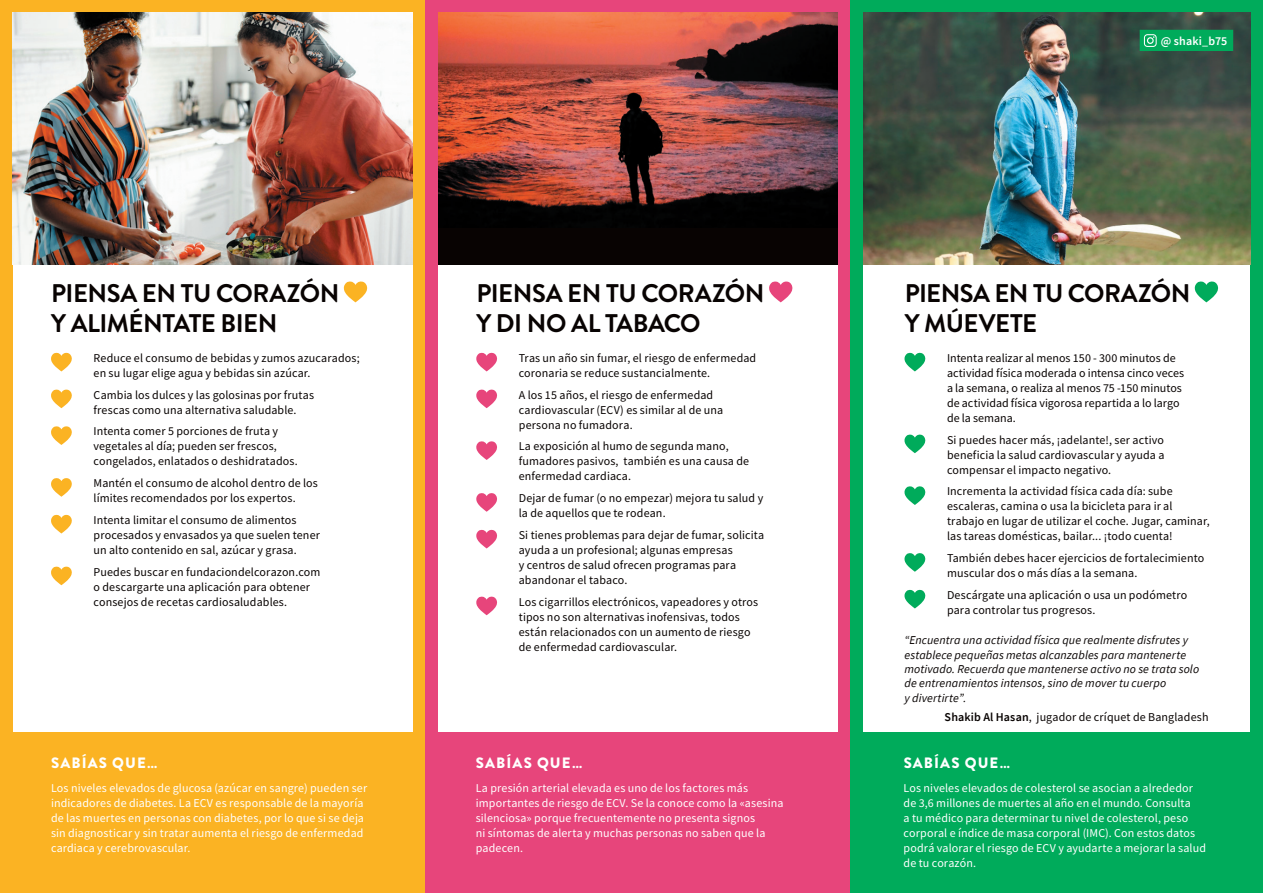
<style>
.page{position:relative;width:1263px;height:893px;background:#fff}
.page>*{position:absolute;margin:0;border:0;box-sizing:border-box;transform-origin:0 0}
.t1{font:700 25.5px/30px "Brandon Grotesque";letter-spacing:-.02em;color:#080302}
.t2{font:900 15px "Brandon Grotesque";letter-spacing:.07em;color:#fff}
.t3{font:12px/15px "Source Sans Pro";letter-spacing:.01em;color:#080302}
.t4{font:12px/15px "Source Sans Pro";letter-spacing:.01em;color:#fff}
.t5{font:italic 12px/14.4px "Source Sans Pro";letter-spacing:.01em;color:#080302}
.t6{font:600 12px "Source Sans Pro";letter-spacing:.01em;color:#fff}
.s1{font-weight:600}
</style>
<div class="page">
<div style="left:0;top:0;width:425px;height:893px;background:#fbb323"></div>
<div style="left:425px;top:0;width:425px;height:893px;background:#e7457b"></div>
<div style="left:850px;top:0;width:413px;height:893px;background:#00ab5b"></div>
<div style="left:13px;top:13px;width:399px;height:719px;background:#fff"></div>
<div style="left:438px;top:13px;width:400px;height:719px;background:#fff"></div>
<div style="left:863px;top:13px;width:387px;height:719px;background:#fff"></div>
<img style="left:13px;top:13px;width:399px;height:251px">
<img style="left:863px;top:13px;width:387px;height:251px">
<svg style="left:343px;top:281px;width:24px;height:21px"></svg>
<svg style="left:51px;top:352px;width:21px;height:19px"></svg>
<svg style="left:51px;top:389px;width:21px;height:19px"></svg>
<svg style="left:51px;top:426px;width:21px;height:19px"></svg>
<svg style="left:51px;top:478px;width:21px;height:19px"></svg>
<svg style="left:51px;top:514px;width:21px;height:19px"></svg>
<svg style="left:51px;top:566px;width:21px;height:19px"></svg>
<svg style="left:769px;top:281px;width:24px;height:21px"></svg>
<svg style="left:476px;top:352px;width:21px;height:19px"></svg>
<svg style="left:476px;top:389px;width:21px;height:19px"></svg>
<svg style="left:476px;top:441px;width:21px;height:19px"></svg>
<svg style="left:476px;top:493px;width:21px;height:19px"></svg>
<svg style="left:476px;top:529px;width:21px;height:19px"></svg>
<svg style="left:476px;top:596px;width:21px;height:19px"></svg>
<svg style="left:1194px;top:281px;width:24px;height:21px"></svg>
<svg style="left:904px;top:352px;width:21px;height:19px"></svg>
<svg style="left:904px;top:434px;width:21px;height:19px"></svg>
<svg style="left:904px;top:486px;width:21px;height:19px"></svg>
<svg style="left:904px;top:553px;width:21px;height:19px"></svg>
<svg style="left:904px;top:589px;width:21px;height:19px"></svg>
<div style="left:438px;top:13px;width:400px;height:251px;background:#080302"></div>
<img style="left:438px;top:13px;width:400px;height:195px">
<div style="left:1140px;top:30px;width:93px;height:21px;background:#00ab5b"></div>
<h1 class="t1" style="left:51px;top:278px;width:290px">PIENSA EN TU CORAZÓN<br>Y ALIMÉNTATE BIEN</h1>
<p class="t3" style="left:94px;top:350px;width:268px">Reduce el consumo de bebidas y zumos azucarados; en su lugar elige agua y bebidas sin azúcar.</p>
<p class="t3" style="left:94px;top:387px;width:222px">Cambia los dulces y las golosinas por frutas frescas como una alternativa saludable.</p>
<p class="t3" style="left:94px;top:424px;width:206px">Intenta comer 5 porciones de fruta y vegetales al día; pueden ser frescos, congelados, enlatados o deshidratados.</p>
<p class="t3" style="left:94px;top:476px;width:226px">Mantén el consumo de alcohol dentro de los límites recomendados por los expertos.</p>
<p class="t3" style="left:94px;top:512px;width:228px">Intenta limitar el consumo de alimentos procesados y envasados ya que suelen tener un alto contenido en sal, azúcar y grasa.</p>
<p class="t3" style="left:94px;top:564px;width:228px">Puedes buscar en fundaciondelcorazon.com o descargarte una aplicación para obtener consejos de recetas cardiosaludables.</p>
<p class="t2" style="left:51px;top:752px;width:108px">SABÍAS QUE…</p>
<p class="t4" style="left:51px;top:780px;width:318px">Los niveles elevados de glucosa (azúcar en sangre) pueden ser indicadores de diabetes. La ECV es responsable de la mayoría de las muertes en personas con diabetes, por lo que si se deja sin diagnosticar y sin tratar aumenta el riesgo de enfermedad cardiaca y cerebrovascular.</p>
<h1 class="t1" style="left:476px;top:278px;width:290px">PIENSA EN TU CORAZÓN<br>Y DI NO AL TABACO</h1>
<p class="t3" style="left:519px;top:350px;width:239px">Tras un año sin fumar, el riesgo de enfermedad coronaria se reduce sustancialmente.</p>
<p class="t3" style="left:519px;top:387px;width:206px">A los 15 años, el riesgo de enfermedad cardiovascular (ECV) es similar al de una persona no fumadora.</p>
<p class="t3" style="left:519px;top:439px;width:232px">La exposición al humo de segunda mano, fumadores pasivos, también es una causa de enfermedad cardiaca.</p>
<p class="t3" style="left:519px;top:491px;width:246px">Dejar de fumar (o no empezar) mejora tu salud y la de aquellos que te rodean.</p>
<p class="t3" style="left:519px;top:527px;width:247px">Si tienes problemas para dejar de fumar, solicita ayuda a un profesional; algunas empresas<br>y centros de salud ofrecen programas para abandonar el tabaco.</p>
<p class="t3" style="left:519px;top:594px;width:241px">Los cigarrillos electrónicos, vapeadores y otros tipos no son alternativas inofensivas, todos están relacionados con un aumento de riesgo de enfermedad cardiovascular.</p>
<p class="t2" style="left:476px;top:752px;width:108px">SABÍAS QUE…</p>
<p class="t4" style="left:476px;top:780px;width:309px">La presión arterial elevada es uno de los factores más importantes de riesgo de ECV. Se la conoce como la «asesina silenciosa» porque frecuentemente no presenta signos<br>ni síntomas de alerta y muchas personas no saben que la padecen.</p>
<p class="t6" style="left:1161px;top:33px;width:68px">@ shaki_b75</p>
<h1 class="t1" style="left:905px;top:278px;width:287px">PIENSA EN TU CORAZÓN<br>Y MÚEVETE</h1>
<p class="t3" style="left:947px;top:350px;width:239px">Intenta realizar al menos 150 - 300 minutos de actividad física moderada o intensa cinco veces a la semana, o realiza al menos 75 -150 minutos de actividad física vigorosa repartida a lo largo de la semana.</p>
<p class="t3" style="left:947px;top:432px;width:219px;text-align:justify">Si puedes hacer más, ¡adelante!, ser activo beneficia la salud cardiovascular y ayuda a compensar el impacto negativo.</p>
<p class="t3" style="left:947px;top:484px;width:264px">Incrementa la actividad física cada día: sube escaleras, camina o usa la bicicleta para ir al trabajo en lugar de utilizar el coche. Jugar, caminar, las tareas domésticas, bailar... ¡todo cuenta!</p>
<p class="t3" style="left:947px;top:551px;width:259px">También debes hacer ejercicios de fortalecimiento muscular dos o más días a la semana.</p>
<p class="t3" style="left:947px;top:587px;width:242px">Descárgate una aplicación o usa un podómetro para controlar tus progresos.</p>
<p class="t5" style="left:904px;top:633px;width:296px">“Encuentra una actividad física que realmente disfrutes y establece pequeñas metas alcanzables para mantenerte motivado. Recuerda que mantenerse activo no se trata solo de entrenamientos intensos, sino de mover tu cuerpo<br>y divertirte”.</p>
<p class="t3" style="left:945px;top:709px;width:265px"><span class="s1">Shakib Al Hasan</span>, jugador de críquet de Bangladesh</p>
<p class="t2" style="left:904px;top:752px;width:108px">SABÍAS QUE…</p>
<p class="t4" style="left:903px;top:780px;width:304px">Los niveles elevados de colesterol se asocian a alrededor de 3,6 millones de muertes al año en el mundo. Consulta<br>a tu médico para determinar tu nivel de colesterol, peso corporal e índice de masa corporal (IMC). Con estos datos podrá valorar el riesgo de ECV y ayudarte a mejorar la salud de tu corazón.</p>
</div>
